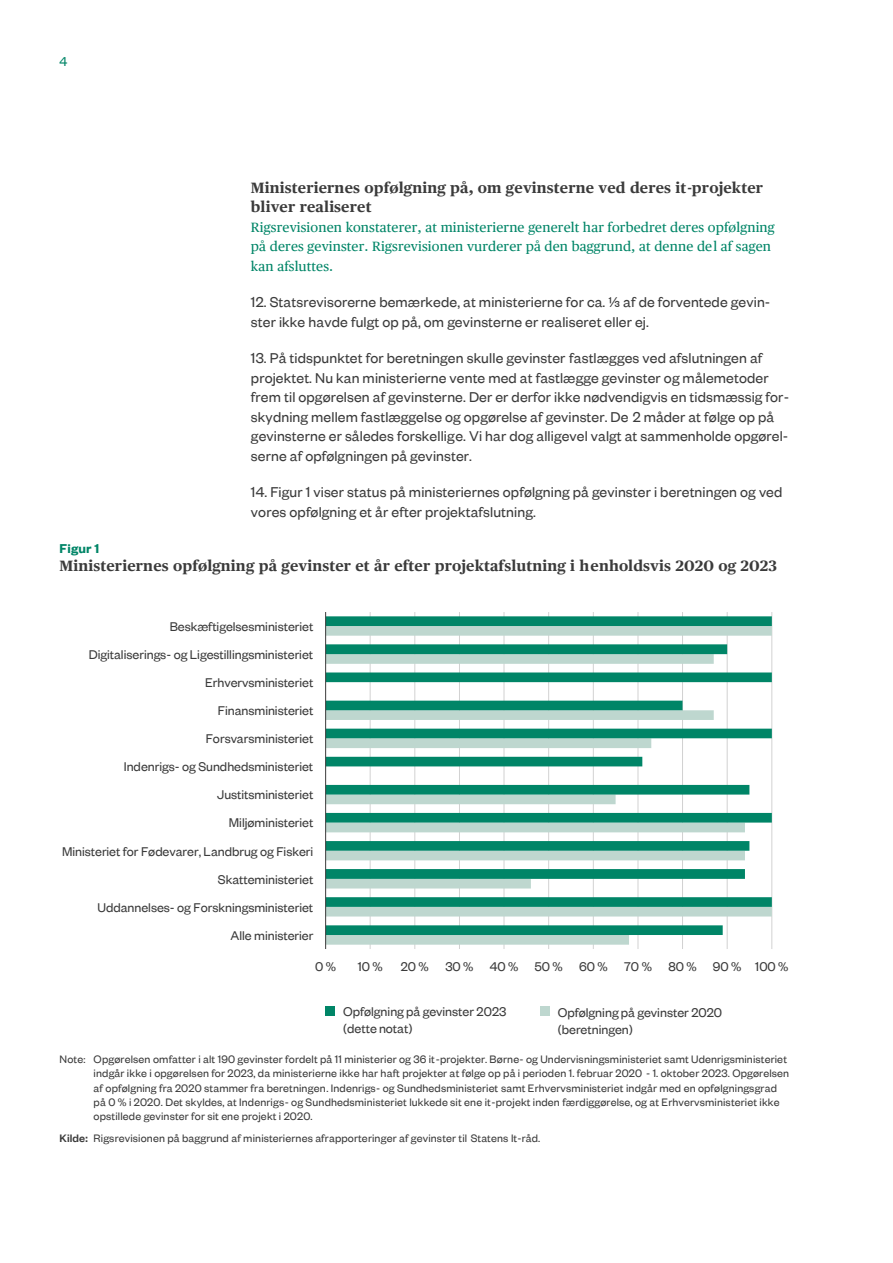
<style>
.page{position:relative;width:893px;height:1263px;background:#fff}
.page>*{position:absolute;margin:0;border:0;box-sizing:border-box;transform-origin:0 0}
.t1{font:15.75px/19.5px "Founders Grotesk";letter-spacing:.01em;color:#3b3b3b}
.t2{font:700 15px/19.5px "Publico Text";letter-spacing:.01em;color:#3b3b3b}
.t3{font:600 14.25px "Founders Grotesk";letter-spacing:.01em;color:#008567}
.t4{font:14.25px "Founders Grotesk";color:#008567}
.t5{font:14.1px "Founders Grotesk";color:#3b3b3b}
.t6{font:13.95px "Founders Grotesk";color:#3b3b3b}
.t7{font:13.5px/19.5px "Publico Text";letter-spacing:.01em;color:#008567}
.t8{font:12px/14.2px "Founders Grotesk";letter-spacing:.015em;color:#3b3b3b}
.s1{font-weight:500}
</style>
<div class="page">
<hr style="left:370px;top:612px;width:1px;height:337px;background:#d2d2d2">
<hr style="left:414px;top:612px;width:1px;height:337px;background:#d2d2d2">
<hr style="left:459px;top:612px;width:1px;height:337px;background:#d2d2d2">
<hr style="left:504px;top:612px;width:1px;height:337px;background:#d2d2d2">
<hr style="left:548px;top:612px;width:1px;height:337px;background:#d2d2d2">
<hr style="left:593px;top:612px;width:1px;height:337px;background:#d2d2d2">
<hr style="left:638px;top:612px;width:1px;height:337px;background:#d2d2d2">
<hr style="left:682px;top:612px;width:1px;height:337px;background:#d2d2d2">
<hr style="left:727px;top:612px;width:1px;height:337px;background:#d2d2d2">
<hr style="left:771px;top:612px;width:1px;height:337px;background:#d2d2d2">
<svg style="left:326px;top:935px;width:446px;height:10px;fill:#bed7cf"></svg>
<svg style="left:326px;top:616px;width:446px;height:319px"></svg>
<hr style="left:325px;top:612px;width:1px;height:337px;background:#3b3b3b">
<div style="left:325px;top:1006px;width:10px;height:10px;background:#008567"></div>
<div style="left:540px;top:1006px;width:10px;height:10px;background:#bed7cf"></div>
<p class="t4" style="left:60px;top:53px;width:9px">4</p>
<h2 class="t2" style="left:251px;top:179px;width:514px">Ministeriernes opfølgning på, om gevinsterne ved deres it-projekter bliver realiseret</h2>
<p class="t7" style="left:251px;top:218px;width:525px">Rigsrevisionen konstaterer, at ministerierne generelt har forbedret deres opfølgning på deres gevinster. Rigsrevisionen vurderer på den baggrund, at denne del af sagen kan afsluttes.</p>
<p class="t1" style="left:251px;top:293px;width:521px">12. Statsrevisorerne bemærkede, at ministerierne for ca. ⅓ af de forventede gevin&shy;ster ikke havde fulgt op på, om gevinsterne er realiseret eller ej.</p>
<p class="t1" style="left:251px;top:349px;width:540px">13. På tidspunktet for beretningen skulle gevinster fastlægges ved afslutningen af projektet. Nu kan ministerierne vente med at fastlægge gevinster og målemetoder frem til opgørelsen af gevinsterne. Der er derfor ikke nødvendigvis en tidsmæssig for&shy;skydning mellem fastlæggelse og opgørelse af gevinster. De 2 måder at følge op på gevinsterne er således forskellige. Vi har dog alligevel valgt at sammenholde opgørel&shy;serne af opfølgningen på gevinster.</p>
<p class="t1" style="left:251px;top:483px;width:533px">14. Figur 1 viser status på ministeriernes opfølgning på gevinster i beretningen og ved vores opfølgning et år efter projektafslutning.</p>
<p class="t3" style="left:60px;top:539px;width:41px">Figur 1</p>
<p class="t2" style="left:60px;top:557px;width:719px">Ministeriernes opfølgning på gevinster et år efter projektafslutning i henholdsvis 2020 og 2023</p>
<p class="t6" style="left:170px;top:617px;width:145px">Beskæftigelsesministeriet</p>
<p class="t6" style="left:89px;top:645px;width:226px">Digitaliserings- og Ligestillingsministeriet</p>
<p class="t6" style="left:205px;top:673px;width:110px">Erhvervsministeriet</p>
<p class="t5" style="left:218px;top:701px;width:97px">Finansministeriet</p>
<p class="t6" style="left:206px;top:730px;width:109px">Forsvarsministeriet</p>
<p class="t6" style="left:124px;top:758px;width:191px">Indenrigs- og Sundhedsministeriet</p>
<p class="t6" style="left:217px;top:786px;width:98px">Justitsministeriet</p>
<p class="t6" style="left:229px;top:814px;width:86px">Miljøministeriet</p>
<p class="t6" style="left:62px;top:842px;width:253px">Ministeriet for Fødevarer, Landbrug og Fiskeri</p>
<p class="t6" style="left:218px;top:870px;width:97px">Skatteministeriet</p>
<p class="t6" style="left:98px;top:898px;width:217px">Uddannelses- og Forskningsministeriet</p>
<p class="t6" style="left:230px;top:926px;width:84px">Alle ministerier</p>
<p class="t6" style="left:315px;top:957px;width:23px">0 %</p>
<p class="t6" style="left:358px;top:957px;width:26px">10 %</p>
<p class="t6" style="left:401px;top:957px;width:389px">20 % 30 % 40 % 50 % 60 % 70 % 80 % 90 % 100 %</p>
<p class="t6" style="left:343px;top:1003px;width:165px">Opfølgning på gevinster 2023</p>
<p class="t5" style="left:343px;top:1020px;width:71px">(dette notat)</p>
<p class="t5" style="left:558px;top:1003px;width:166px">Opfølgning på gevinster 2020</p>
<p class="t6" style="left:558px;top:1020px;width:77px">(beretningen)</p>
<p class="t8" style="left:94px;top:1052px;width:697px;text-indent:-34px">Note: Opgørelsen omfatter i alt 190 gevinster fordelt på 11 ministerier og 36 it-projekter. Børne- og Undervisningsministeriet samt Udenrigsministeriet indgår ikke i opgørelsen for 2023, da ministerierne ikke har haft projekter at følge op på i perioden 1. februar 2020 - 1. oktober 2023. Opgørelsen af opfølgning fra 2020 stammer fra beretningen. Indenrigs- og Sundhedsministeriet samt Erhvervsministeriet indgår med en opfølgningsgrad på 0 % i 2020. Det skyldes, at Indenrigs- og Sundhedsministeriet lukkede sit ene it-projekt inden færdiggørelse, og at Erhvervsministeriet ikke opstillede gevinster for sit ene projekt i 2020.</p>
<p class="t8" style="left:60px;top:1131px;width:482px"><span class="s1">Kilde:</span> Rigsrevisionen på baggrund af ministeriernes afrapporteringer af gevinster til Statens It-råd.</p>
</div>
